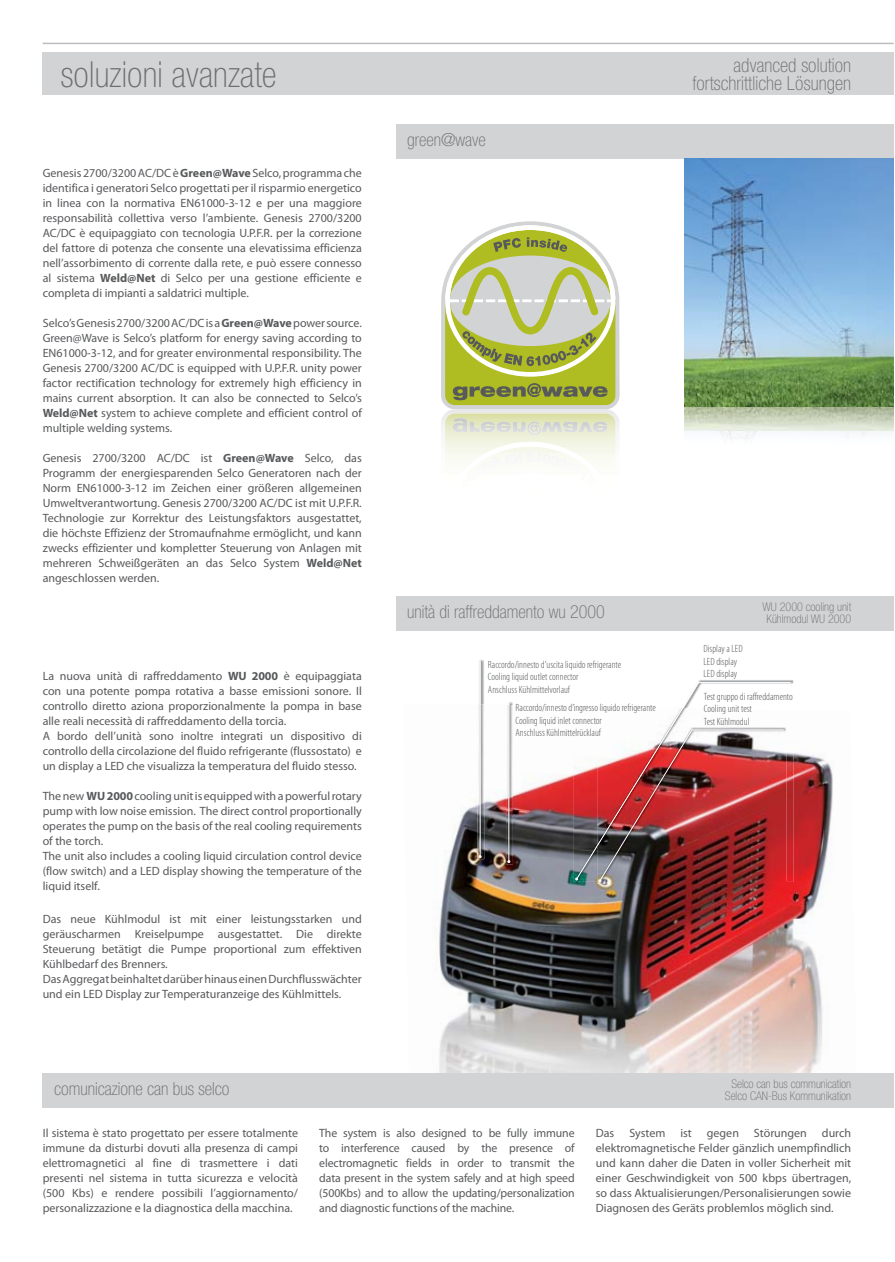
<style>
.page{position:relative;width:895px;height:1262px;background:#fff}
.page>*{position:absolute;margin:0;border:0;box-sizing:border-box;transform-origin:0 0}
.t1{font:100 condensed 36px "Helvetica Neue LT Std";letter-spacing:.005em;color:#6d6e70}
.t2{font:100 condensed 19.5px/18px "Helvetica Neue LT Std";letter-spacing:.005em;color:#6d6e70;text-align:right}
.t3{font:100 condensed 18px "Helvetica Neue LT Std";color:#6d6e70}
.t4{font:12px/15px "Myriad Pro";color:#58595b;text-align:justify}
.t5{font:100 condensed 12px/12px "Helvetica Neue LT Std";color:#6d6e70;text-align:center}
.t6{font:300 condensed 10.5px/12.5px "Myriad Pro";color:#58595b}
.s1{font-weight:700}
</style>
<div class="page">
<img style="left:439px;top:753px;width:394px;height:320px">
<svg style="left:509px;top:702px;width:4px;height:3px"></svg>
<img style="left:506px;top:705px;width:7px;height:159px">
<hr style="left:508px;top:703px;width:1px;height:158px;background:#fff">
<img style="left:698px;top:680px;width:95px;height:4px">
<img style="left:573px;top:753px;width:220px;height:129px">
<img style="left:575px;top:682px;width:215px;height:200px">
<img style="left:477px;top:660px;width:7px;height:199px">
<hr style="left:479px;top:661px;width:1px;height:195px;background:#fff">
<div style="left:43px;top:53px;width:850px;height:42px;background:#d1d3d4"></div>
<hr style="left:43px;top:43px;width:850px;height:1px;background:#bbbdc0">
<div style="left:43px;top:1073px;width:850px;height:34px;background:#d1d3d4"></div>
<div style="left:396px;top:124px;width:497px;height:34px;background:#d1d3d4"></div>
<div style="left:396px;top:596px;width:497px;height:34px;background:#d1d3d4"></div>
<svg style="left:441px;top:221px;width:178px;height:240px"></svg>
<img style="left:684px;top:158px;width:209px;height:281px">
<h1 class="t1" style="left:61px;top:61px;width:217px">soluzioni avanzate</h1>
<h2 class="t2" style="left:692px;top:58px;width:160px">advanced solution fortschrittliche Lösungen</h2>
<p class="t4" style="left:43px;top:166px;width:320px">Genesis 2700/3200 AC/DC è <span class="s1">Green@Wave</span> Selco, programma che identifica i generatori Selco progettati per il risparmio energetico in linea con la normativa EN61000-3-12 e per una maggiore responsabilità collettiva verso l’ambiente. Genesis 2700/3200<br>AC/DC è equipaggiato con tecnologia U.P.F.R. per la correzione del fattore di potenza che consente una elevatissima efficienza nell’assorbimento di corrente dalla rete, e può essere connesso al sistema <span class="s1">Weld@Net</span> di Selco per una gestione efficiente e completa di impianti a saldatrici multiple.</p>
<p class="t4" style="left:43px;top:316px;width:320px">Selco’s Genesis 2700/3200 AC/DC is a <span class="s1">Green@Wave</span> power source.<br>Green@Wave is Selco’s platform for energy saving according to EN61000-3-12, and for greater environmental responsibility. The Genesis 2700/3200 AC/DC is equipped with U.P.F.R. unity power factor rectification technology for extremely high efficiency in mains current absorption. It can also be connected to Selco’s <span class="s1">Weld@Net</span> system to achieve complete and efficient control of multiple welding systems.</p>
<p class="t4" style="left:43px;top:451px;width:320px">Genesis 2700/3200 AC/DC ist <span class="s1">Green@Wave</span> Selco, das Programm der energiesparenden Selco Generatoren nach der Norm EN61000-3-12 im Zeichen einer größeren allgemeinen Umweltverantwortung. Genesis 2700/3200 AC/DC ist mit U.P.F.R.<br>Technologie zur Korrektur des Leistungsfaktors ausgestattet, die höchste Effizienz der Stromaufnahme ermöglicht, und kann zwecks effizienter und kompletter Steuerung von Anlagen mit mehreren Schweißgeräten an das Selco System <span class="s1">Weld@Net </span>angeschlossen werden.</p>
<p class="t4" style="left:43px;top:670px;width:320px;text-align:left">La nuova unità di raffreddamento <span class="s1">WU 2000</span> è equipaggiata con una potente pompa rotativa a basse emissioni sonore. Il controllo diretto aziona proporzionalmente la pompa in base alle reali necessità di raffreddamento della torcia.<br>A bordo dell’unità sono inoltre integrati un dispositivo di controllo della circolazione del fluido refrigerante (flussostato) e un display a LED che visualizza la temperatura del fluido stesso.</p>
<p class="t4" style="left:43px;top:790px;width:320px;text-align:left">The new <span class="s1">WU 2000</span> cooling unit is equipped with a powerful rotary pump with low noise emission. The direct control proportionally operates the pump on the basis of the real cooling requirements of the torch.<br>The unit also includes a cooling liquid circulation control device (flow switch) and a LED display showing the temperature of the liquid itself.</p>
<p class="t4" style="left:43px;top:913px;width:320px;text-align:left">Das neue Kühlmodul ist mit einer leistungsstarken und geräuscharmen Kreiselpumpe ausgestattet. Die direkte Steuerung betätigt die Pumpe proportional zum effektiven Kühlbedarf des Brenners.<br>Das Aggregat beinhaltet darüber hinaus einen Durchflusswächter und ein LED Display zur Temperaturanzeige des Kühlmittels.</p>
<h3 class="t3" style="left:407px;top:134px;width:80px">green@wave</h3>
<h3 class="t3" style="left:407px;top:605px;width:199px">unità di raffreddamento wu 2000</h3>
<p class="t5" style="left:762px;top:602px;width:90px">WU 2000 cooling unit<br>Kühlmodul WU 2000</p>
<p class="t6" style="left:488px;top:659px;width:135px">Raccordo/innesto d’uscita liquido refrigerante<br>Cooling liquid outlet connector<br>Anschluss Kühlmittelvorlauf</p>
<p class="t6" style="left:515px;top:702px;width:142px">Raccordo/innesto d’ingresso liquido refrigerante<br>Cooling liquid inlet connector<br>Anschluss Kühlmittelrücklauf</p>
<p class="t6" style="left:703px;top:644px;width:41px">Display a LED<br>LED display<br>LED display</p>
<p class="t6" style="left:703px;top:691px;width:90px">Test gruppo di raffreddamento<br>Cooling unit test<br>Test Kühlmodul</p>
<h3 class="t3" style="left:54px;top:1082px;width:177px">comunicazione can bus selco</h3>
<p class="t5" style="left:724px;top:1079px;width:128px">Selco can bus communication<br>Selco CAN-Bus Kommunikation</p>
<p class="t4" style="left:595px;top:1127px;width:257px">Das System ist gegen Störungen durch elektromagnetische Felder gänzlich unempfindlich und kann daher die Daten in voller Sicherheit mit einer Geschwindigkeit von 500 kbps übertragen, so dass Aktualisierungen/Personalisierungen sowie Diagnosen des Geräts problemlos möglich sind.</p>
<p class="t4" style="left:43px;top:1127px;width:257px">Il sistema è stato progettato per essere totalmente immune da disturbi dovuti alla presenza di campi elettromagnetici al fine di trasmettere i dati presenti nel sistema in tutta sicurezza e velocità (500 Kbs) e rendere possibili l’aggiornamento/ personalizzazione e la diagnostica della macchina.</p>
<p class="t4" style="left:319px;top:1127px;width:257px">The system is also designed to be fully immune to interference caused by the presence of electromagnetic fields in order to transmit the data present in the system safely and at high speed (500Kbs) and to allow the updating/personalization and diagnostic functions of the machine.</p>
</div>
